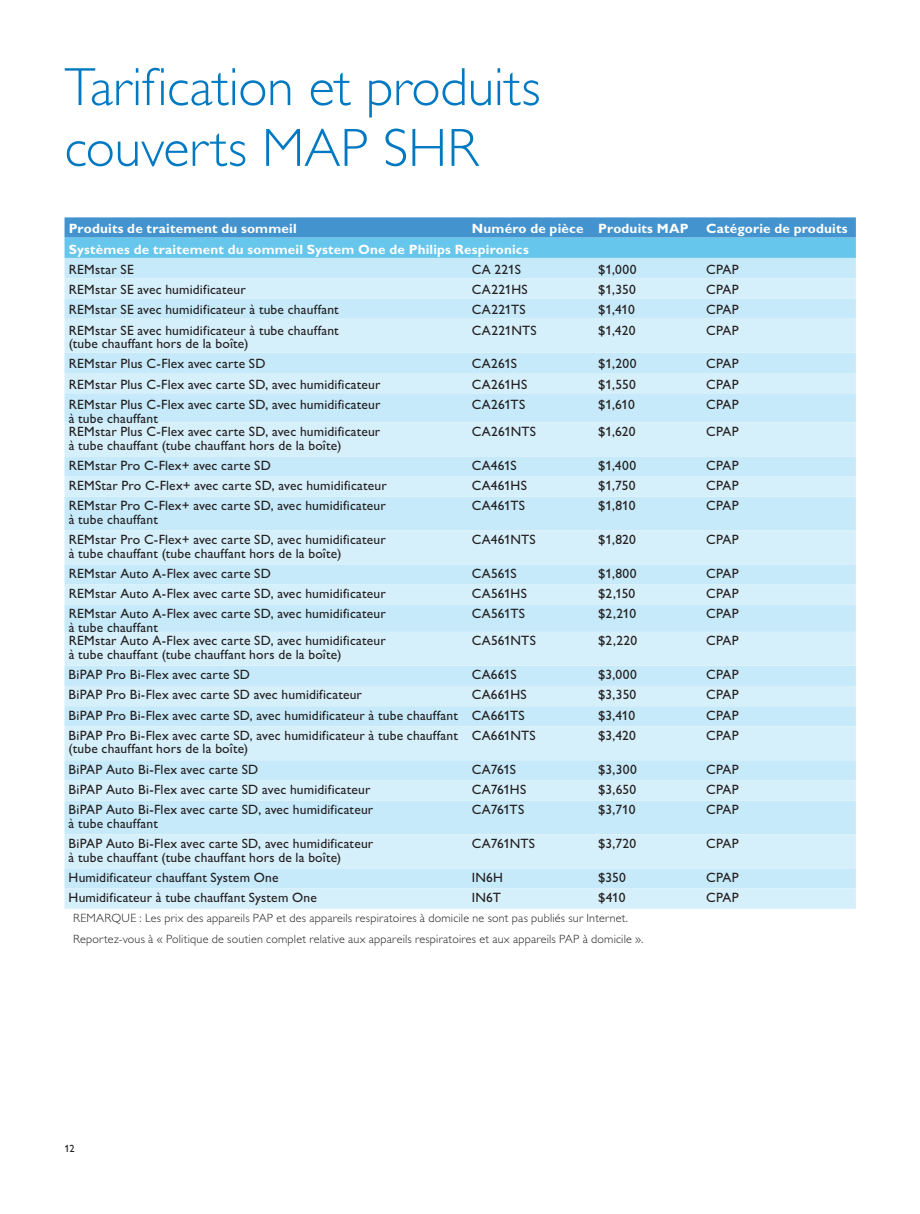
<style>
.page{position:relative;width:920px;height:1214px;background:#fff}
.page>*{position:absolute;margin:0;border:0;box-sizing:border-box;transform-origin:0 0}
.t1{font:54px/60.8px "Gill Sans Alt One WGL Light";color:#0079c2}
.t2{font:13.5px/13.5px "Gill Sans Alt One WGL";letter-spacing:.015em;color:#231f20}
.t3{font:700 13.5px "Gill Sans Alt One WGL";letter-spacing:.015em;color:#fff}
.t4{font:13.5px "Gill Sans Alt One WGL";letter-spacing:-.01em;color:#231f20}
.t5{font:12px/20.2px "Gill Sans Alt One WGL Light";letter-spacing:.02em;color:#231f20}
.t6{font:10.5px "Gill Sans Alt One WGL";color:#231f20}
</style>
<div class="page">
<svg style="left:65px;top:217px;width:791px;height:41px;background:#57aedd"></svg>
<div style="left:65px;top:258px;width:791px;height:20px;background:#c6eafa"></div>
<svg style="left:65px;top:278px;width:791px;height:630px;background:#cfedfa"></svg>
<h1 class="t1" style="left:65px;top:57px;width:477px">Tarification et produits couverts MAP SHR</h1>
<p class="t3" style="left:69px;top:219px;width:229px">Produits de traitement du sommeil</p>
<p class="t3" style="left:472px;top:219px;width:218px">Numéro de pièce Produits MAP</p>
<p class="t3" style="left:706px;top:219px;width:143px">Catégorie de produits</p>
<p class="t3" style="left:69px;top:240px;width:461px">Systèmes de traitement du sommeil System One de Philips Respironics</p>
<p class="t2" style="left:69px;top:262px;width:67px">REMstar SE</p>
<p class="t2" style="left:472px;top:262px;width:50px">CA 221S</p>
<p class="t2" style="left:598px;top:262px;width:40px">$1,000</p>
<p class="t2" style="left:706px;top:262px;width:34px">CPAP</p>
<p class="t2" style="left:69px;top:283px;width:178px">REMstar SE avec humidificateur</p>
<p class="t2" style="left:472px;top:283px;width:57px">CA221HS</p>
<p class="t2" style="left:598px;top:283px;width:39px">$1,350</p>
<p class="t2" style="left:706px;top:283px;width:34px">CPAP</p>
<p class="t2" style="left:69px;top:303px;width:271px">REMstar SE avec humidificateur à tube chauffant</p>
<p class="t2" style="left:472px;top:303px;width:55px">CA221TS</p>
<p class="t2" style="left:598px;top:303px;width:38px">$1,410</p>
<p class="t2" style="left:706px;top:303px;width:34px">CPAP</p>
<p class="t2" style="left:69px;top:323px;width:271px">REMstar SE avec humidificateur à tube chauffant (tube chauffant hors de la boîte)</p>
<p class="t2" style="left:472px;top:323px;width:66px">CA221NTS</p>
<p class="t2" style="left:598px;top:323px;width:39px">$1,420</p>
<p class="t2" style="left:706px;top:323px;width:34px">CPAP</p>
<p class="t2" style="left:69px;top:357px;width:198px">REMstar Plus C-Flex avec carte SD</p>
<p class="t2" style="left:472px;top:357px;width:47px">CA261S</p>
<p class="t2" style="left:598px;top:357px;width:40px">$1,200</p>
<p class="t2" style="left:706px;top:357px;width:34px">CPAP</p>
<p class="t2" style="left:69px;top:377px;width:313px">REMstar Plus C-Flex avec carte SD, avec humidificateur</p>
<p class="t2" style="left:472px;top:377px;width:57px">CA261HS</p>
<p class="t2" style="left:598px;top:377px;width:39px">$1,550</p>
<p class="t2" style="left:706px;top:377px;width:34px">CPAP</p>
<p class="t2" style="left:69px;top:397px;width:313px">REMstar Plus C-Flex avec carte SD, avec humidificateur à tube chauffant</p>
<p class="t2" style="left:472px;top:397px;width:55px">CA261TS</p>
<p class="t2" style="left:598px;top:397px;width:38px">$1,610</p>
<p class="t2" style="left:706px;top:397px;width:34px">CPAP</p>
<p class="t2" style="left:69px;top:424px;width:313px">REMstar Plus C-Flex avec carte SD, avec humidificateur à tube chauffant (tube chauffant hors de la boîte)</p>
<p class="t2" style="left:472px;top:424px;width:66px">CA261NTS</p>
<p class="t2" style="left:598px;top:424px;width:39px">$1,620</p>
<p class="t2" style="left:706px;top:424px;width:34px">CPAP</p>
<p class="t2" style="left:69px;top:458px;width:204px">REMstar Pro C-Flex+ avec carte SD</p>
<p class="t2" style="left:472px;top:458px;width:46px">CA461S</p>
<p class="t2" style="left:598px;top:458px;width:39px">$1,400</p>
<p class="t2" style="left:706px;top:458px;width:34px">CPAP</p>
<p class="t2" style="left:69px;top:478px;width:319px">REMStar Pro C-Flex+ avec carte SD, avec humidificateur</p>
<p class="t2" style="left:472px;top:478px;width:57px">CA461HS</p>
<p class="t2" style="left:598px;top:478px;width:39px">$1,750</p>
<p class="t2" style="left:706px;top:478px;width:34px">CPAP</p>
<p class="t2" style="left:69px;top:499px;width:318px">REMstar Pro C-Flex+ avec carte SD, avec humidificateur à tube chauffant</p>
<p class="t2" style="left:472px;top:499px;width:55px">CA461TS</p>
<p class="t2" style="left:598px;top:499px;width:39px">$1,810</p>
<p class="t2" style="left:706px;top:499px;width:34px">CPAP</p>
<p class="t2" style="left:69px;top:532px;width:318px">REMstar Pro C-Flex+ avec carte SD, avec humidificateur à tube chauffant (tube chauffant hors de la boîte)</p>
<p class="t2" style="left:472px;top:532px;width:65px">CA461NTS</p>
<p class="t2" style="left:598px;top:532px;width:39px">$1,820</p>
<p class="t2" style="left:706px;top:532px;width:34px">CPAP</p>
<p class="t2" style="left:69px;top:566px;width:204px">REMstar Auto A-Flex avec carte SD</p>
<p class="t2" style="left:472px;top:566px;width:46px">CA561S</p>
<p class="t2" style="left:598px;top:566px;width:40px">$1,800</p>
<p class="t2" style="left:706px;top:566px;width:34px">CPAP</p>
<p class="t2" style="left:69px;top:586px;width:318px">REMstar Auto A-Flex avec carte SD, avec humidificateur</p>
<p class="t2" style="left:472px;top:586px;width:57px">CA561HS</p>
<p class="t2" style="left:598px;top:586px;width:39px">$2,150</p>
<p class="t2" style="left:706px;top:586px;width:34px">CPAP</p>
<p class="t2" style="left:69px;top:607px;width:318px">REMstar Auto A-Flex avec carte SD, avec humidificateur à tube chauffant</p>
<p class="t2" style="left:472px;top:607px;width:55px">CA561TS</p>
<p class="t2" style="left:598px;top:607px;width:40px">$2,210</p>
<p class="t2" style="left:706px;top:607px;width:34px">CPAP</p>
<p class="t2" style="left:69px;top:634px;width:318px">REMstar Auto A-Flex avec carte SD, avec humidificateur à tube chauffant (tube chauffant hors de la boîte)</p>
<p class="t2" style="left:472px;top:634px;width:66px">CA561NTS</p>
<p class="t2" style="left:598px;top:634px;width:40px">$2,220</p>
<p class="t2" style="left:706px;top:634px;width:34px">CPAP</p>
<p class="t2" style="left:69px;top:667px;width:183px">BiPAP Pro Bi-Flex avec carte SD</p>
<p class="t2" style="left:472px;top:667px;width:46px">CA661S</p>
<p class="t2" style="left:598px;top:667px;width:40px">$3,000</p>
<p class="t2" style="left:706px;top:667px;width:34px">CPAP</p>
<p class="t2" style="left:69px;top:688px;width:295px">BiPAP Pro Bi-Flex avec carte SD avec humidificateur</p>
<p class="t2" style="left:472px;top:688px;width:56px">CA661HS</p>
<p class="t2" style="left:598px;top:688px;width:40px">$3,350</p>
<p class="t2" style="left:706px;top:688px;width:34px">CPAP</p>
<p class="t2" style="left:69px;top:708px;width:458px">BiPAP Pro Bi-Flex avec carte SD, avec humidificateur à tube chauffant CA661TS</p>
<p class="t2" style="left:598px;top:708px;width:38px">$3,410</p>
<p class="t2" style="left:706px;top:708px;width:34px">CPAP</p>
<p class="t2" style="left:69px;top:728px;width:391px">BiPAP Pro Bi-Flex avec carte SD, avec humidificateur à tube chauffant (tube chauffant hors de la boîte)</p>
<p class="t2" style="left:472px;top:728px;width:65px">CA661NTS</p>
<p class="t2" style="left:598px;top:728px;width:39px">$3,420</p>
<p class="t2" style="left:706px;top:728px;width:34px">CPAP</p>
<p class="t2" style="left:69px;top:762px;width:191px">BiPAP Auto Bi-Flex avec carte SD</p>
<p class="t2" style="left:472px;top:762px;width:46px">CA761S</p>
<p class="t2" style="left:598px;top:762px;width:40px">$3,300</p>
<p class="t2" style="left:706px;top:762px;width:34px">CPAP</p>
<p class="t2" style="left:69px;top:782px;width:303px">BiPAP Auto Bi-Flex avec carte SD avec humidificateur</p>
<p class="t4" style="left:472px;top:780px;width:56px">CA761HS</p>
<p class="t2" style="left:598px;top:782px;width:40px">$3,650</p>
<p class="t2" style="left:706px;top:782px;width:34px">CPAP</p>
<p class="t2" style="left:69px;top:802px;width:306px">BiPAP Auto Bi-Flex avec carte SD, avec humidificateur à tube chauffant</p>
<p class="t4" style="left:472px;top:800px;width:54px">CA761TS</p>
<p class="t2" style="left:598px;top:802px;width:39px">$3,710</p>
<p class="t2" style="left:706px;top:802px;width:34px">CPAP</p>
<p class="t2" style="left:69px;top:836px;width:306px">BiPAP Auto Bi-Flex avec carte SD, avec humidificateur à tube chauffant (tube chauffant hors de la boîte)</p>
<p class="t2" style="left:472px;top:836px;width:65px">CA761NTS</p>
<p class="t2" style="left:598px;top:836px;width:40px">$3,720</p>
<p class="t2" style="left:706px;top:836px;width:34px">CPAP</p>
<p class="t2" style="left:69px;top:870px;width:211px">Humidificateur chauffant System One</p>
<p class="t2" style="left:472px;top:870px;width:33px">IN6H</p>
<p class="t2" style="left:598px;top:870px;width:29px">$350</p>
<p class="t2" style="left:706px;top:870px;width:34px">CPAP</p>
<p class="t2" style="left:69px;top:890px;width:250px">Humidificateur à tube chauffant System One</p>
<p class="t2" style="left:472px;top:890px;width:31px">IN6T</p>
<p class="t2" style="left:598px;top:890px;width:29px">$410</p>
<p class="t2" style="left:706px;top:890px;width:34px">CPAP</p>
<p class="t5" style="left:73px;top:908px;width:572px">REMARQUE : Les prix des appareils PAP et des appareils respiratoires à domicile ne sont pas publiés sur Internet.<br>Reportez-vous à « Politique de soutien complet relative aux appareils respiratoires et aux appareils PAP à domicile ».</p>
<p class="t6" style="left:65px;top:1141px;width:12px">12</p>
</div>
